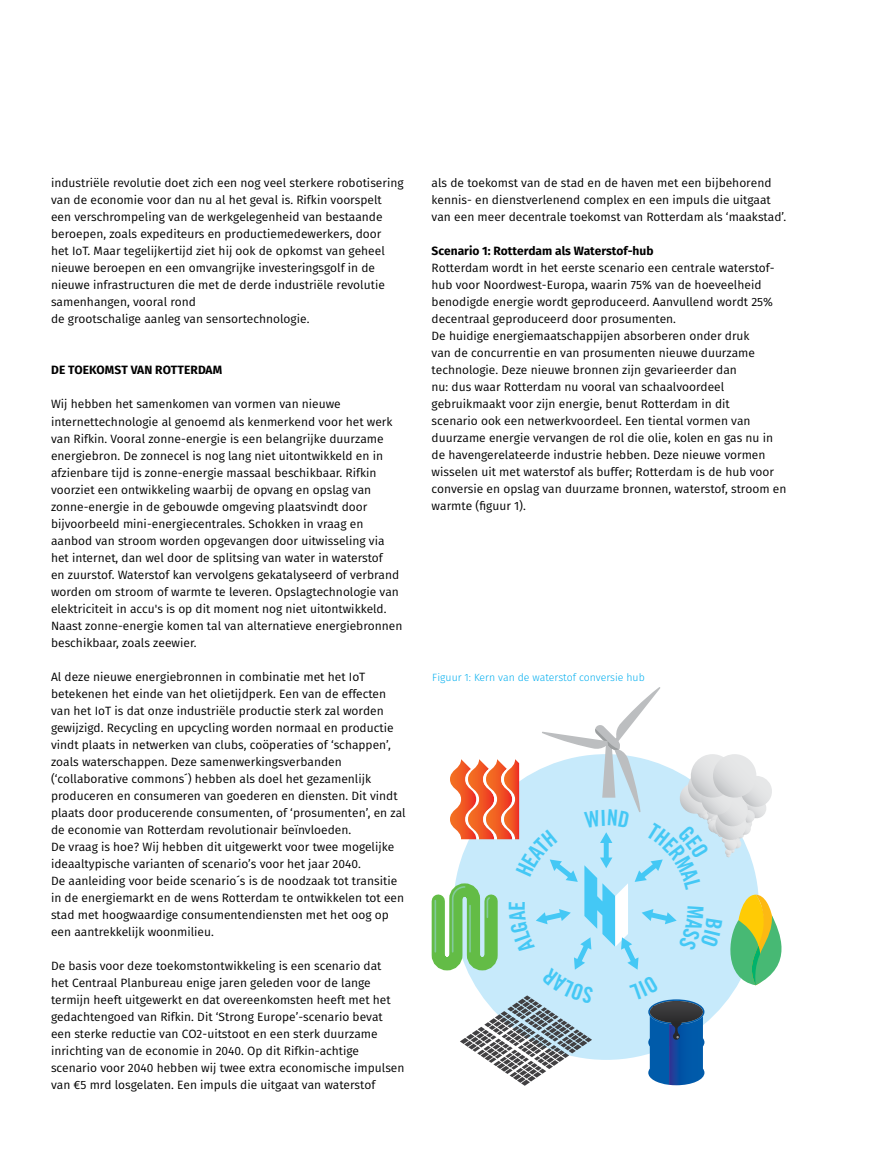
<style>
.page{position:relative;width:893px;height:1166px;background:#fff}
.page>*{position:absolute;margin:0;border:0;box-sizing:border-box;transform-origin:0 0}
.t1{font:12px/17px "Fira Sans";color:#000}
.t2{font:700 12px "Fira Sans";color:#000}
.t3{font:300 10.5px "Fira Sans";color:#00aeef}
</style>
<div class="page">
<svg style="left:431px;top:687px;width:351px;height:398px"></svg>
<p class="t1" style="left:51px;top:174px;width:354px">industriële revolutie doet zich een nog veel sterkere robotisering van de economie voor dan nu al het geval is. Rifkin voorspelt een verschrompeling van de werkgelegenheid van bestaande beroepen, zoals expediteurs en productiemedewerkers, door<br>het IoT. Maar tegelijkertijd ziet hij ook de opkomst van geheel nieuwe beroepen en een omvangrijke investeringsgolf in de nieuwe infrastructuren die met de derde industriële revolutie samenhangen, vooral rond<br>de grootschalige aanleg van sensortechnologie.</p>
<p class="t2" style="left:51px;top:360px;width:173px">De toekomst van Rotterdam</p>
<p class="t1" style="left:51px;top:395px;width:353px">Wij hebben het samenkomen van vormen van nieuwe internettechnologie al genoemd als kenmerkend voor het werk van Rifkin. Vooral zonne-energie is een belangrijke duurzame energiebron. De zonnecel is nog lang niet uitontwikkeld en in afzienbare tijd is zonne-energie massaal beschikbaar. Rifkin voorziet een ontwikkeling waarbij de opvang en opslag van zonne-energie in de gebouwde omgeving plaatsvindt door bijvoorbeeld mini-energiecentrales. Schokken in vraag en aanbod van stroom worden opgevangen door uitwisseling via het internet, dan wel door de splitsing van water in waterstof<br>en zuurstof. Waterstof kan vervolgens gekatalyseerd of verbrand worden om stroom of warmte te leveren. Opslagtechnologie van elektriciteit in accu's is op dit moment nog niet uitontwikkeld.<br>Naast zonne-energie komen tal van alternatieve energiebronnen beschikbaar, zoals zeewier.</p>
<p class="t1" style="left:51px;top:667px;width:356px">Al deze nieuwe energiebronnen in combinatie met het IoT betekenen het einde van het olietijdperk. Een van de effecten van het IoT is dat onze industriële productie sterk zal worden gewijzigd. Recycling en upcycling worden normaal en productie vindt plaats in netwerken van clubs, coöperaties of ‘schappen’, zoals waterschappen. Deze samenwerkingsverbanden (‘collaborative commons´) hebben als doel het gezamenlijk produceren en consumeren van goederen en diensten. Dit vindt plaats door producerende consumenten, of ‘prosumenten’, en zal de economie van Rotterdam revolutionair beïnvloeden.<br>De vraag is hoe? Wij hebben dit uitgewerkt voor twee mogelijke ideaaltypische varianten of scenario’s voor het jaar 2040.<br>De aanleiding voor beide scenario´s is de noodzaak tot transitie in de energiemarkt en de wens Rotterdam te ontwikkelen tot een stad met hoogwaardige consumentendiensten met het oog op een aantrekkelijk woonmilieu.</p>
<p class="t1" style="left:51px;top:956px;width:355px">De basis voor deze toekomstontwikkeling is een scenario dat<br>het Centraal Planbureau enige jaren geleden voor de lange termijn heeft uitgewerkt en dat overeenkomsten heeft met het gedachtengoed van Rifkin. Dit ‘Strong Europe’-scenario bevat een sterke reductie van CO2-uitstoot en een sterk duurzame inrichting van de economie in 2040. Op dit Rifkin-achtige scenario voor 2040 hebben wij twee extra economische impulsen van €5 mrd losgelaten. Een impuls die uitgaat van waterstof</p>
<p class="t1" style="left:432px;top:174px;width:356px">als de toekomst van de stad en de haven met een bijbehorend kennis- en dienstverlenend complex en een impuls die uitgaat van een meer decentrale toekomst van Rotterdam als ‘maakstad’.</p>
<p class="t2" style="left:432px;top:241px;width:223px">Scenario 1: Rotterdam als Waterstof-hub</p>
<p class="t1" style="left:432px;top:259px;width:356px">Rotterdam wordt in het eerste scenario een centrale waterstof&shy;hub voor Noordwest-Europa, waarin 75% van de hoeveelheid benodigde energie wordt geproduceerd. Aanvullend wordt 25% decentraal geproduceerd door prosumenten.<br>De huidige energiemaatschappijen absorberen onder druk<br>van de concurrentie en van prosumenten nieuwe duurzame technologie. Deze nieuwe bronnen zijn gevarieerder dan<br>nu: dus waar Rotterdam nu vooral van schaalvoordeel gebruikmaakt voor zijn energie, benut Rotterdam in dit<br>scenario ook een netwerkvoordeel. Een tiental vormen van duurzame energie vervangen de rol die olie, kolen en gas nu in de havengerelateerde industrie hebben. Deze nieuwe vormen wisselen uit met waterstof als buffer; Rotterdam is de hub voor conversie en opslag van duurzame bronnen, waterstof, stroom en warmte (figuur 1).</p>
<p class="t3" style="left:432px;top:669px;width:214px">Figuur 1: Kern van de waterstof conversie hub</p>
</div>
